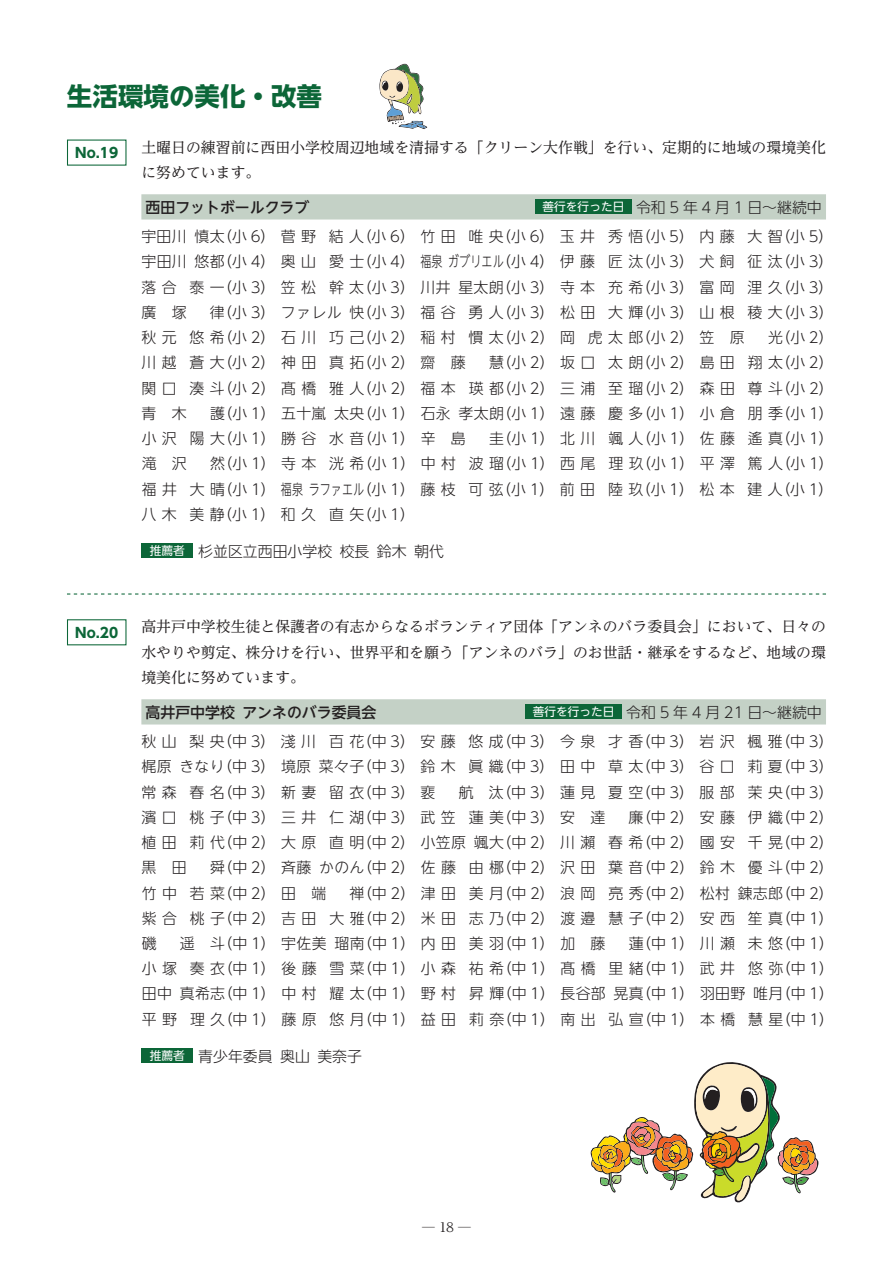
<style>
.page{position:relative;width:893px;height:1263px;background:#fff}
.page>*{position:absolute;margin:0;border:0;box-sizing:border-box;transform-origin:0 0}
.t1{font:700 25.5px "UD Shin Go NT Pr 6 N";color:#0c6638}
.t2{font:300 14.85px/25.2px "UD Shin Go NT Pr 6 N";letter-spacing:.365em;color:#231f20;text-align:justify}
.t3{font:14.85px/25.2px "UD Reimin Pr 6 N";color:#231f20}
.t4{font:300 14.85px/25.2px "UD Shin Go NT Pr 6 N";letter-spacing:.305em;color:#231f20}
.t5{font:300 14.85px "UD Shin Go NT Pr 6 N";color:#231f20}
.t6{font:500 14.85px "UD Shin Go NT Pr 6 N";color:#231f20}
.t7{font:700 13.8px "UD Shin Go NT Pr 6 N";color:#0c6638}
.t8{font:12.75px "UD Reimin Pr 6 N";color:#231f20}
.s1{font-weight:400;font-size:11.7px;color:#fff}
</style>
<div class="page">
<svg style="left:591px;top:1062px;width:227px;height:140px"></svg>
<svg style="left:67px;top:593px;width:759px;height:1px"></svg>
<div style="left:141px;top:543px;width:52px;height:15px;background:#0c6638"></div>
<div style="left:141px;top:1048px;width:52px;height:15px;background:#0c6638"></div>
<svg style="left:141px;top:194px;width:685px;height:26px;background:#c5d2c7"></svg>
<div style="left:535px;top:199px;width:97px;height:15px;background:#0c6638"></div>
<div style="left:141px;top:699px;width:685px;height:25px;background:#c4d1c6"></div>
<div style="left:525px;top:704px;width:97px;height:15px;background:#0c6638"></div>
<svg style="left:379px;top:64px;width:48px;height:65px"></svg>
<h1 class="t1" style="left:67px;top:76px;width:257px">生活環境の美化・改善</h1>
<p class="t7" style="left:75px;top:141px;width:44px">No.19</p>
<p class="t3" style="left:141px;top:134px;width:686px">土曜日の練習前に西田小学校周辺地域を清掃する「クリーン大作戦」を行い、定期的に地域の環境美化に努めています。</p>
<p class="t6" style="left:146px;top:195px;width:165px">西田フットボールクラブ</p>
<p class="t2" style="left:543px;top:194px;width:281px"><span class="s1">善行を行った日</span> 令和 5 年 4 月 1 日～継続中</p>
<p class="t2" style="left:141px;top:223px;width:694px">宇田川 慎太（小 6） 菅野 結人（小 6） 竹田 唯央（小 6） 玉井 秀悟（小 5） 内藤 大智（小 5）宇田川 悠都（小 4） 奥山 愛士（小 4） 福泉 ガブリエル（小 4） 伊藤 匠汰（小 3） 犬飼 征汰（小 3）落合 泰一（小 3） 笠松 幹太（小 3） 川井 星太朗（小 3） 寺本 充希（小 3） 富岡 浬久（小 3）廣 塚</p>
<p class="t2" style="left:141px;top:299px;width:694px;text-indent:68px">律（小 3） ファレル 快（小 3） 福谷 勇人（小 3） 松田 大輝（小 3） 山根 稜大（小 3）秋元 悠希（小2） 石川 巧己（小2） 稲村 慣太（小2） 岡 虎太郎（小2） 笠 原</p>
<p class="t2" style="left:768px;top:324px;width:67px">光（小 2）</p>
<p class="t2" style="left:142px;top:349px;width:326px">川越 蒼大（小2） 神田 真拓（小2） 齋 藤</p>
<p class="t2" style="left:142px;top:349px;width:694px;text-indent:347px">慧（小 2） 坂口 太朗（小 2） 島田 翔太（小 2）関口 湊斗（小 2） 髙橋 雅人（小 2） 福本 瑛都（小 2） 三浦 至瑠（小 2） 森田 尊斗（小 2）青 木</p>
<p class="t4" style="left:142px;top:400px;width:694px;text-indent:68px">護（小 1） 五十嵐 太央（小 1） 石永 孝太朗（小 1） 遠藤 慶多（小 1） 小倉 朋季（小 1）小沢 陽大（小1） 勝谷 水音（小1） 辛 島</p>
<p class="t2" style="left:489px;top:425px;width:346px">圭（小 1） 北川 颯人（小 1） 佐藤 遙真（小 1）</p>
<p class="t2" style="left:141px;top:450px;width:694px;text-indent:69px">然（小 1） 寺本 洸希（小 1） 中村 波瑠（小 1） 西尾 理玖（小 1） 平澤 篤人（小 1）福井 大晴（小 1） 福泉 ラファエル（小 1） 藤枝 可弦（小 1） 前田 陸玖（小 1） 松本 建人（小 1）八木 美静（小 1） 和久 直矢（小 1）</p>
<p class="t2" style="left:142px;top:450px;width:47px">滝 沢</p>
<p class="t5" style="left:150px;top:539px;width:296px"><span class="s1">推薦者</span> 杉並区立西田小学校 校長 鈴木 朝代</p>
<p class="t7" style="left:75px;top:621px;width:44px">No.20</p>
<p class="t3" style="left:141px;top:614px;width:686px;text-align:justify">高井戸中学校生徒と保護者の有志からなるボランティア団体「アンネのバラ委員会」において、日々の水やりや剪定、株分けを行い、世界平和を願う「アンネのバラ」のお世話・継承をするなど、地域の環境美化に努めています。</p>
<p class="t6" style="left:146px;top:700px;width:232px">高井戸中学校 アンネのバラ委員会</p>
<p class="t2" style="left:533px;top:699px;width:291px"><span class="s1">善行を行った日</span> 令和 5 年 4 月 21 日～継続中</p>
<p class="t2" style="left:141px;top:728px;width:694px">秋山 梨央（中 3） 淺川 百花（中 3） 安藤 悠成（中 3） 今泉 才香（中 3） 岩沢 楓雅（中 3）梶原 きなり（中 3） 境原 菜々子（中 3） 鈴木 眞織（中 3） 田中 草太（中 3） 谷口 莉夏（中 3）常森 春名（中 3） 新妻 留衣（中 3） 裵</p>
<p class="t2" style="left:142px;top:779px;width:694px;text-indent:317px">航 汰（中 3） 蓮見 夏空（中 3） 服部 茉央（中 3）濱口 桃子（中3） 三井 仁湖（中3） 武笠 蓮美（中3） 安 達</p>
<p class="t2" style="left:142px;top:804px;width:694px;text-indent:487px">廉（中 2） 安藤 伊織（中 2）植田 莉代（中 2） 大原 直明（中 2） 小笠原 颯大（中 2） 川瀨 春希（中 2） 國安 千晃（中 2）黒 田</p>
<p class="t2" style="left:142px;top:854px;width:694px;text-indent:68px">舜（中 2） 斉藤 かのん（中 2） 佐藤 由梛（中 2） 沢田 葉音（中 2） 鈴木 優斗（中 2）竹中 若菜（中2） 田 端</p>
<p class="t2" style="left:142px;top:880px;width:694px;text-indent:208px">禅（中 2） 津田 美月（中 2） 浪岡 亮秀（中 2） 松村 錬志郎（中 2）紫合 桃子（中 2） 吉田 大雅（中 2） 米田 志乃（中 2） 渡邉 慧子（中 2） 安西 笙真（中 1）磯</p>
<p class="t2" style="left:142px;top:930px;width:694px;text-indent:487px">蓮（中 1） 川瀬 未悠（中 1）小塚 奏衣（中 1） 後藤 雪菜（中 1） 小森 祐希（中 1） 髙橋 里緒（中 1） 武井 悠弥（中 1）田中 真希志（中 1） 中村 耀太（中 1） 野村 昇輝（中 1） 長谷部 晃真（中 1） 羽田野 唯月（中 1）平野 理久（中 1） 藤原 悠月（中 1） 益田 莉奈（中 1） 南出 弘宣（中 1） 本橋 慧星（中 1）</p>
<p class="t2" style="left:180px;top:930px;width:427px">遥 斗（中 1） 宇佐美 瑠南（中 1） 内田 美羽（中 1） 加 藤</p>
<p class="t5" style="left:150px;top:1044px;width:214px"><span class="s1">推薦者</span> 青少年委員 奥山 美奈子</p>
<p class="t8" style="left:422px;top:1216px;width:50px">─ 18 ─</p>
</div>
